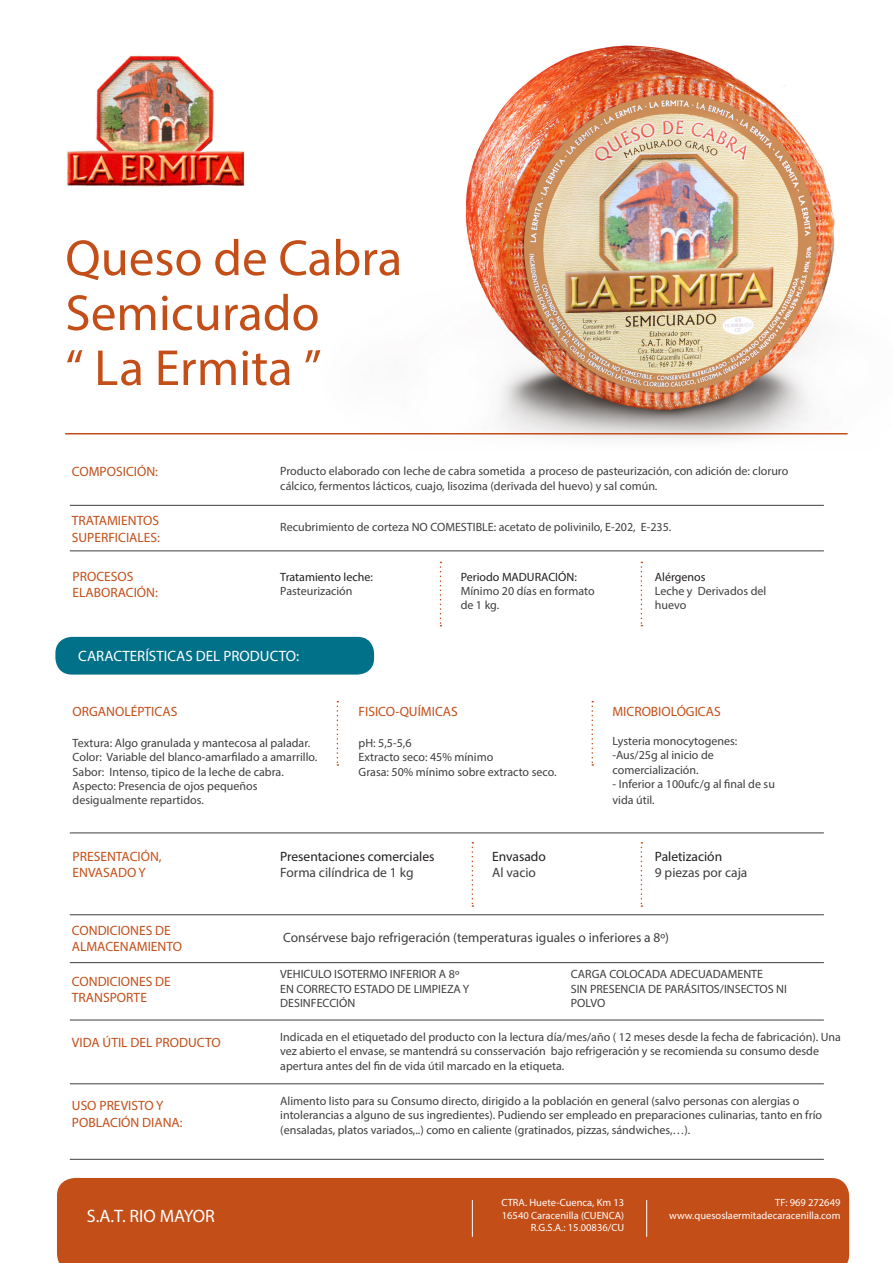
<style>
.page{position:relative;width:893px;height:1263px;background:#fff}
.page>*{position:absolute;margin:0;border:0;box-sizing:border-box;transform-origin:0 0}
.t1{font:51px "Myriad Pro";color:#c34e18}
.t2{font:18px "Myriad Pro";letter-spacing:-.005em;color:#fff}
.t3{font:15px "Myriad Pro";color:#fff}
.t4{font:13.5px/16.2px "Myriad Pro";color:#c34e18}
.t5{font:13.5px/16.2px "Myriad Pro";color:#3e3e3f}
.t6{font:13.5px/16.2px "Myriad Pro";color:#231f20}
.t7{font:12px/14.4px "Myriad Pro";color:#3e3e3f}
.t8{font:12px/14.4px "Myriad Pro";color:#231f20}
.t9{font:10.5px/12.6px "Myriad Pro";color:#fff;text-align:right}
.s1{color:#3e3e3f}
.s2{color:#231f20}
</style>
<div class="page">
<div style="left:57px;top:1178px;width:792px;height:85px;background:#c34e18"></div>
<img style="left:286px;top:45px;width:562px;height:395px">
<hr style="left:646px;top:1200px;width:1px;height:37px;background:#fff">
<div style="left:55px;top:637px;width:319px;height:37px;background:#007189;border-radius:16px"></div>
<svg style="left:440px;top:562px;width:1px;height:64px"></svg>
<svg style="left:641px;top:562px;width:1px;height:64px"></svg>
<hr style="left:70px;top:505px;width:754px;height:1px;background:#3e3e3f">
<svg style="left:337px;top:701px;width:1px;height:65px"></svg>
<svg style="left:591px;top:701px;width:2px;height:65px"></svg>
<hr style="left:70px;top:551px;width:754px;height:1px;background:#3e3e3f">
<hr style="left:70px;top:833px;width:754px;height:1px;background:#3e3e3f">
<svg style="left:472px;top:842px;width:1px;height:65px"></svg>
<svg style="left:641px;top:842px;width:1px;height:65px"></svg>
<hr style="left:70px;top:914px;width:754px;height:1px;background:#3e3e3f">
<hr style="left:70px;top:962px;width:754px;height:1px;background:#3e3e3f">
<hr style="left:70px;top:1020px;width:754px;height:1px;background:#3e3e3f">
<hr style="left:70px;top:1083px;width:754px;height:1px;background:#3e3e3f">
<hr style="left:70px;top:1159px;width:754px;height:1px;background:#3e3e3f">
<hr style="left:472px;top:1200px;width:1px;height:37px;background:#fff">
<img style="left:66px;top:55px;width:179px;height:132px">
<hr style="left:65px;top:433px;width:783px;height:1px;background:#c34e18">
<p class="t1" style="left:65px;top:227px;width:338px">Queso de Cabra</p>
<p class="t1" style="left:65px;top:281px;width:256px">Semicurado</p>
<p class="t1" style="left:65px;top:336px;width:258px">“ La Ermita ”</p>
<p class="t4" style="left:72px;top:463px;width:88px">COMPOSICIÓN:</p>
<p class="t7" style="left:280px;top:464px;width:510px">Producto elaborado con leche de cabra sometida a proceso de pasteurización, con adición de: cloruro cálcico, fermentos lácticos, cuajo, lisozima (derivada del huevo) y sal común.</p>
<p class="t4" style="left:72px;top:512px;width:89px">TRATAMIENTOS</p>
<p class="t4" style="left:72px;top:529px;width:90px">SUPERFICIALES:</p>
<p class="t7" style="left:280px;top:519px;width:393px">Recubrimiento de corteza NO COMESTIBLE: acetato de polivinilo, E-202, E-235.</p>
<p class="t4" style="left:73px;top:568px;width:87px">PROCESOS<br>ELABORACIÓN:</p>
<p class="t8" style="left:280px;top:569px;width:94px">Tratamiento leche:<br><span class="s1">Pasteurización</span></p>
<p class="t7" style="left:461px;top:569px;width:136px"><span class="s2">Periodo MADURACIÓN:<br></span>Mínimo 20 días en formato de 1 kg.</p>
<p class="t7" style="left:655px;top:569px;width:113px"><span class="s2">Alérgenos<br></span>Leche y Derivados del huevo</p>
<p class="t3" style="left:78px;top:647px;width:222px">CARACTERÍSTICAS DEL PRODUCTO:</p>
<p class="t4" style="left:73px;top:703px;width:106px">ORGANOLÉPTICAS</p>
<p class="t7" style="left:73px;top:735px;width:239px">Textura: Algo granulada y mantecosa al paladar.</p>
<p class="t7" style="left:73px;top:750px;width:246px">Color: Variable del blanco-amarfilado a amarrillo.</p>
<p class="t7" style="left:73px;top:764px;width:213px">Sabor: Intenso, tipico de la leche de cabra.</p>
<p class="t7" style="left:73px;top:779px;width:186px">Aspecto: Presencia de ojos pequeños desigualmente repartidos.</p>
<p class="t4" style="left:359px;top:703px;width:101px">FISICO-QUÍMICAS</p>
<p class="t7" style="left:359px;top:735px;width:54px">pH: 5,5-5,6</p>
<p class="t7" style="left:359px;top:750px;width:136px">Extracto seco: 45% mínimo</p>
<p class="t7" style="left:359px;top:764px;width:199px">Grasa: 50% mínimo sobre extracto seco.</p>
<p class="t4" style="left:612px;top:703px;width:110px">MICROBIOLÓGICAS</p>
<p class="t7" style="left:612px;top:734px;width:126px">Lysteria monocytogenes:</p>
<p class="t7" style="left:612px;top:748px;width:103px">-Aus/25g al inicio de comercialización.</p>
<p class="t7" style="left:612px;top:776px;width:164px;line-height:16.2px">- Inferior a 100ufc/g al final de su vida útil.</p>
<p class="t4" style="left:73px;top:848px;width:91px">PRESENTACIÓN,<br>ENVASADO Y</p>
<p class="t6" style="left:280px;top:848px;width:156px">Presentaciones comerciales<br><span class="s1">Forma cilíndrica de 1 kg</span></p>
<p class="t6" style="left:492px;top:848px;width:55px">Envasado<br><span class="s1">Al vacio</span></p>
<p class="t5" style="left:655px;top:848px;width:94px"><span class="s2">Paletización<br></span>9 piezas por caja</p>
<p class="t4" style="left:72px;top:922px;width:112px">CONDICIONES DE<br>ALMACENAMIENTO</p>
<p class="t5" style="left:283px;top:929px;width:387px">Consérvese bajo refrigeración (temperaturas iguales o inferiores a 8º)</p>
<p class="t4" style="left:72px;top:973px;width:100px">CONDICIONES DE<br>TRANSPORTE</p>
<p class="t7" style="left:280px;top:967px;width:180px">VEHICULO ISOTERMO INFERIOR A 8º</p>
<p class="t7" style="left:280px;top:981px;width:191px">EN CORRECTO ESTADO DE LIMPIEZA Y<br>DESINFECCIÓN</p>
<p class="t7" style="left:571px;top:967px;width:194px">CARGA COLOCADA ADECUADAMENTE</p>
<p class="t7" style="left:571px;top:981px;width:218px">SIN PRESENCIA DE PARÁSITOS/INSECTOS NI<br>POLVO</p>
<p class="t4" style="left:72px;top:1034px;width:150px">VIDA ÚTIL DEL PRODUCTO</p>
<p class="t7" style="left:280px;top:1030px;width:562px">Indicada en el etiquetado del producto con la lectura día/mes/año ( 12 meses desde la fecha de fabricación). Una vez abierto el envase, se mantendrá su consservación bajo refrigeración y se recomienda su consumo desde apertura antes del fin de vida útil marcado en la etiqueta.</p>
<p class="t4" style="left:72px;top:1097px;width:112px">USO PREVISTO Y<br>POBLACIÓN DIANA:</p>
<p class="t7" style="left:280px;top:1093px;width:543px">Alimento listo para su Consumo directo, dirigido a la población en general (salvo personas con alergias o intolerancias a alguno de sus ingredientes). Pudiendo ser empleado en preparaciones culinarias, tanto en frío (ensaladas, platos variados,..) como en caliente (gratinados, pizzas, sándwiches,…).</p>
<p class="t2" style="left:87px;top:1204px;width:130px">S.A.T. RIO MAYOR</p>
<p class="t9" style="left:501px;top:1196px;width:124px">CTRA. Huete-Cuenca, Km 13</p>
<p class="t9" style="left:502px;top:1209px;width:124px">16540 Caracenilla (CUENCA)</p>
<p class="t9" style="left:531px;top:1221px;width:95px">R.G.S.A.: 15.00836/CU</p>
<p class="t9" style="left:669px;top:1196px;width:173px">TF: 969 272649 www.quesoslaermitadecaracenilla.com</p>
</div>
